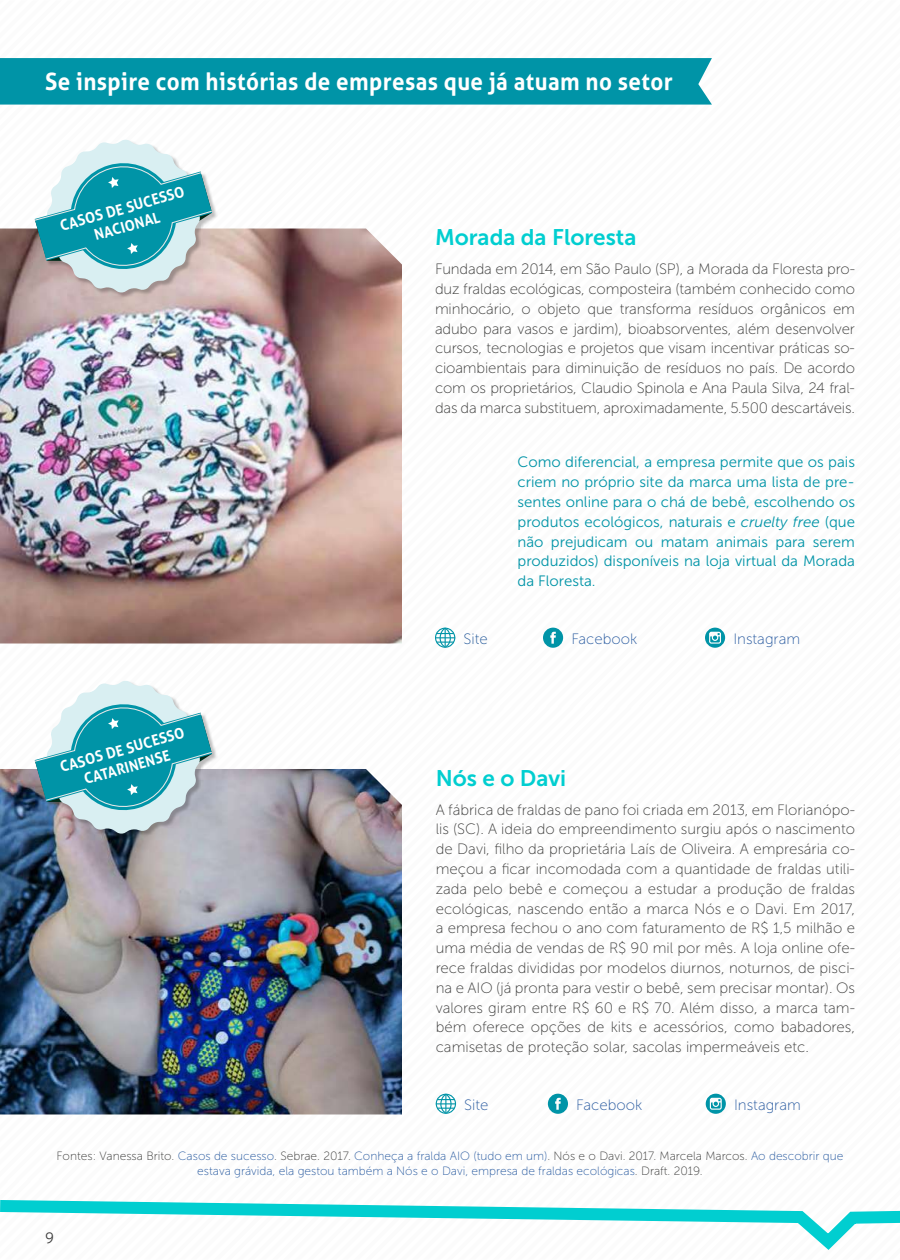
<style>
.page{position:relative;width:900px;height:1260px;background:#fff}
.page>*{position:absolute;margin:0;border:0;box-sizing:border-box;transform-origin:0 0}
.t1{font:700 24px "Aller";letter-spacing:.02em;color:#fff;scale:.93 1}
.t2{font:22.5px "Museo Sans 700";color:#01ced0}
.t3{font:15px/19.8px "Museo Sans 100";letter-spacing:-.01em;color:#3c3c3b;text-align:justify}
.t4{font:15px/19.8px "Museo Sans 300";color:#0094a7;text-align:justify}
.t5{font:700 15px/18px "Aller";color:#fff;text-align:center;scale:.93 1}
.t6{font:15px "Museo Sans 100";color:#285aa0}
.t7{font:15px "Museo Sans 100";color:#275b9b}
.t8{font:300 15px "Aller";color:#3c3c3c}
.t9{font:12px/14.4px "Museo Sans 100";color:#285aa0;text-align:center}
.s1{font-style:italic}
.s2{color:#3c3c3b}
</style>
<div class="page">
<img style="left:0;top:58px;width:900px;height:1192px">
<h1 class="t1" style="left:45px;top:67px;width:677px">Se inspire com histórias de empresas que já atuam no setor</h1>
<p class="t5" style="left:58px;top:218px;width:140px;rotate:-16deg">CASOS DE SUCESSO<br>NACIONAL</p>
<p class="t5" style="left:58px;top:759px;width:140px;rotate:-16deg">CASOS DE SUCESSO<br>CATARINENSE</p>
<h2 class="t2" style="left:435px;top:225px;width:203px">Morada da Floresta</h2>
<p class="t3" style="left:435px;top:259px;width:422px">Fundada em 2014, em São Paulo (SP), a Morada da Floresta pro&shy;duz fraldas ecológicas, composteira (também conhecido como minhocário, o objeto que transforma resíduos orgânicos em adubo para vasos e jardim), bioabsorventes, além desenvolver cursos, tecnologias e projetos que visam incentivar práticas so&shy;cioambientais para diminuição de resíduos no país. De acordo com os proprietários, Claudio Spinola e Ana Paula Silva, 24 fral&shy;das da marca substituem, aproximadamente, 5.500 descartáveis.</p>
<p class="t4" style="left:518px;top:452px;width:339px">Como diferencial, a empresa permite que os pais criem no próprio site da marca uma lista de pre&shy;sentes online para o chá de bebê, escolhendo os produtos ecológicos, naturais e <span class="s1">cruelty free</span> (que não prejudicam ou matam animais para serem produzidos) disponíveis na loja virtual da Morada da Floresta.</p>
<p class="t7" style="left:464px;top:630px;width:26px">Site</p>
<p class="t6" style="left:571px;top:630px;width:67px">Facebook</p>
<p class="t6" style="left:733px;top:630px;width:68px">Instagram</p>
<h2 class="t2" style="left:436px;top:766px;width:132px">Nós e o Davi</h2>
<p class="t3" style="left:436px;top:800px;width:421px">A fábrica de fraldas de pano foi criada em 2013, em Florianópo&shy;lis (SC). A ideia do empreendimento surgiu após o nascimento de Davi, filho da proprietária Laís de Oliveira. A empresária co&shy;meçou a ficar incomodada com a quantidade de fraldas utili&shy;zada pelo bebê e começou a estudar a produção de fraldas ecológicas, nascendo então a marca Nós e o Davi. Em 2017, a empresa fechou o ano com faturamento de R$ 1,5 milhão e uma média de vendas de R$ 90 mil por mês. A loja online ofe&shy;rece fraldas divididas por modelos diurnos, noturnos, de pisci&shy;na e AIO (já pronta para vestir o bebê, sem precisar montar). Os valores giram entre R$ 60 e R$ 70. Além disso, a marca tam&shy;bém oferece opções de kits e acessórios, como babadores, camisetas de proteção solar, sacolas impermeáveis etc.</p>
<p class="t6" style="left:464px;top:1096px;width:26px">Site</p>
<p class="t6" style="left:576px;top:1096px;width:67px">Facebook</p>
<p class="t6" style="left:734px;top:1096px;width:68px">Instagram</p>
<p class="t9" style="left:57px;top:1149px;width:788px"><span class="s2">Fontes: Vanessa Brito.</span> Casos de sucesso<span class="s2">. Sebrae. 2017.</span> Conheça a fralda AIO (tudo em um)<span class="s2">. Nós e o Davi. 2017. Marcela Marcos.</span> Ao descobrir que estava grávida, ela gestou também a Nós e o Davi, empresa de fraldas ecológicas<span class="s2">. Draft. 2019.</span></p>
<p class="t8" style="left:45px;top:1228px;width:10px">9</p>
</div>
